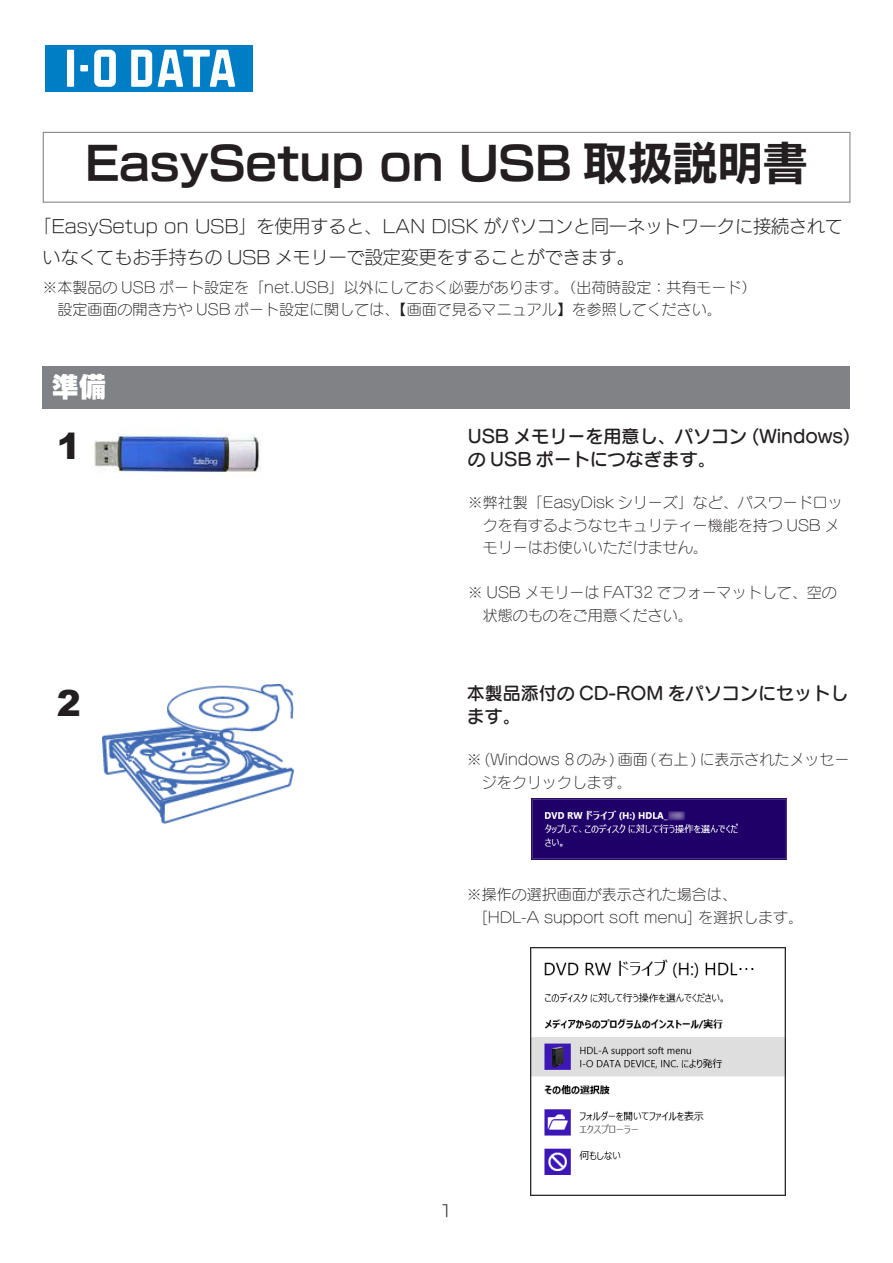
<style>
.page{position:relative;width:893px;height:1263px;background:#fff}
.page>*{position:absolute;margin:0;border:0;box-sizing:border-box;transform-origin:0 0}
.t1{font:45px "New Rodin Pro B";color:#231f20}
.t2{font:900 36px "Arial";color:#231f20}
.t3{font:27px "New Rodin Pro EB";color:#fff}
.t4{font:18px/31.5px "New Rodin Pro L";color:#231f20}
.t5{font:18px/22.5px "Seurat Pro DB";color:#231f20}
.t6{font:16.5px "New Rodin Pro L";color:#231f20}
.t7{font:15px/22.5px "Seurat Pro L";color:#231f20}
</style>
<div class="page">
<div style="left:43px;top:132px;width:807px;height:71px;border:1px solid #808285"></div>
<div style="left:45px;top:45px;width:208px;height:47px;background:#007ec5"></div>
<svg style="left:67px;top:50px;width:168px;height:37px"></svg>
<div style="left:43px;top:366px;width:807px;height:43px;background:#808285"></div>
<img style="left:92px;top:434px;width:169px;height:39px">
<img style="left:102px;top:685px;width:192px;height:138px">
<img style="left:531px;top:798px;width:256px;height:61px">
<img style="left:530px;top:947px;width:256px;height:249px">
<h1 class="t1" style="left:85px;top:124px;width:724px">EasySetup on USB 取扱説明書</h1>
<p class="t4" style="left:43px;top:209px;width:802px;text-indent:-9px">「EasySetup on USB」を使用すると、LAN DISK がパソコンと同一ネットワークに接続されていなくてもお手持ちの USB メモリーで設定変更をすることができます。</p>
<p class="t7" style="left:43px;top:276px;width:715px">※本製品の USB ポート設定を｢net.USB｣以外にしておく必要があります。（出荷時設定：共有モード）　設定画面の開き方や USB ポート設定に関しては、【画面で見るマニュアル】を参照してください。</p>
<h3 class="t3" style="left:52px;top:363px;width:55px">準備</h3>
<h2 class="t2" style="left:57px;top:420px;width:26px">1</h2>
<h2 class="t2" style="left:57px;top:676px;width:26px">2</h2>
<p class="t5" style="left:468px;top:425px;width:384px">USB メモリーを用意し、パソコン (Windows)の USB ポートにつなぎます。</p>
<p class="t7" style="left:468px;top:491px;width:377px">※弊社製「EasyDisk シリーズ」など、パスワードロッ　クを有するようなセキュリティー機能を持つ USB メ　モリーはお使いいただけません。</p>
<p class="t7" style="left:468px;top:581px;width:371px">※ USB メモリーは FAT32 でフォーマットして、空の　状態のものをご用意ください。</p>
<p class="t5" style="left:467px;top:682px;width:383px">本製品添付の CD-ROM をパソコンにセットします。</p>
<p class="t7" style="left:467px;top:748px;width:384px">※ (Windows 8 のみ ) 画面 ( 右上 ) に表示されたメッセー　ジをクリックします。</p>
<p class="t7" style="left:467px;top:883px;width:338px">※操作の選択画面が表示された場合は、　[HDL-A support soft menu] を選択します。</p>
<p class="t6" style="left:440px;top:1196px;width:15px">1</p>
</div>
